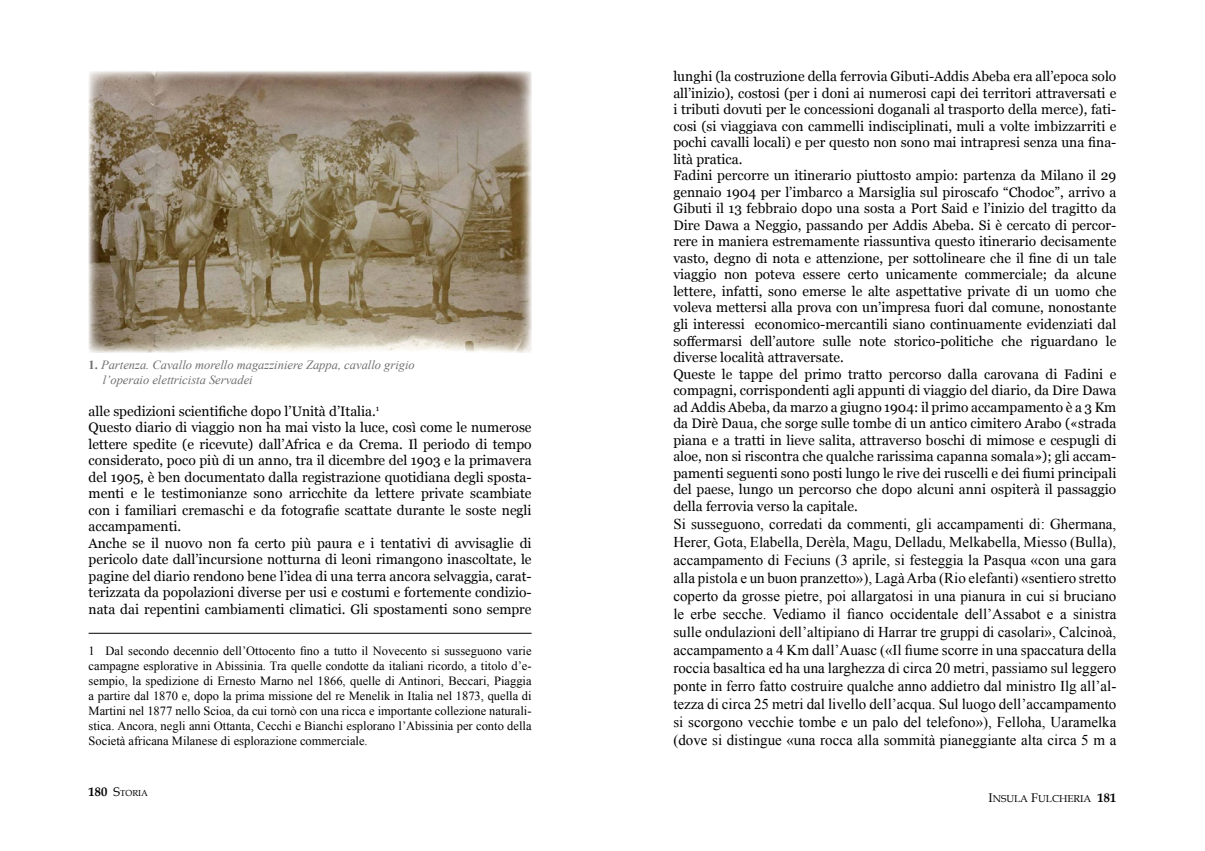
<style>
.page{position:relative;width:1205px;height:851px;background:#fff}
.page>*{position:absolute;margin:0;border:0;box-sizing:border-box;transform-origin:0 0}
.t1{font:15px/18px "Times New Roman";color:#000;text-align:justify}
.t2{font:13.75px/16.5px "Georgia";color:#000}
.t3{font:12.5px/15px "Times New Roman";color:#000;text-align:justify}
.t4{font:italic 12.5px/15px "Times New Roman";color:#706f6f}
.t5{font:10px "Book Antiqua";color:#000}
.t6{font:8.75px "Book Antiqua";color:#000}
.s1{font-weight:700;font-style:normal}
.s2{font-weight:700;font-size:12.5px}
.s3{font-size:12.5px}
</style>
<div class="page">
<hr style="left:89px;top:633px;width:442px;height:1px;background:#000">
<img style="left:89px;top:71px;width:442px;height:282px">
<p class="t4" style="left:103px;top:357px;width:313px;text-indent:-14px"><span class="s1">1.</span> Partenza. Cavallo morello magazziniere Zappa, cavallo grigio l’operaio elettricista Servadei</p>
<p class="t2" style="left:89px;top:403px;width:444px">alle spedizioni scientifiche dopo l’Unità d’Italia.<sup>1<br></sup>Questo diario di viaggio non ha mai visto la luce, così come le numerose lettere spedite (e ricevute) dall’Africa e da Crema. Il periodo di tempo considerato, poco più di un anno, tra il dicembre del 1903 e la primavera del 1905, è ben documentato dalla registrazione quotidiana degli sposta&shy;menti e le testimonianze sono arricchite da lettere private scambiate con i familiari cremaschi e da fotografie scattate durante le soste negli accampamenti.<br>Anche se il nuovo non fa certo più paura e i tentativi di avvisaglie di pericolo date dall’incursione notturna di leoni rimangono inascoltate, le pagine del diario rendono bene l’idea di una terra ancora selvaggia, carat&shy;terizzata da popolazioni diverse per usi e costumi e fortemente condizio&shy;nata dai repentini cambiamenti climatici. Gli spostamenti sono sempre</p>
<p class="t3" style="left:89px;top:642px;width:444px">1 Dal secondo decennio dell’Ottocento fino a tutto il Novecento si susseguono varie campagne esplorative in Abissinia. Tra quelle condotte da italiani ricordo, a titolo d’e&shy;sempio, la spedizione di Ernesto Marno nel 1866, quelle di Antinori, Beccari, Piaggia a partire dal 1870 e, dopo la prima missione del re Menelik in Italia nel 1873, quella di Martini nel 1877 nello Scioa, da cui tornò con una ricca e importante collezione naturali&shy;stica. Ancora, negli anni Ottanta, Cecchi e Bianchi esplorano l’Abissinia per conto della Società africana Milanese di esplorazione commerciale.</p>
<p class="t6" style="left:89px;top:787px;width:61px"><span class="s2">180</span> <span class="s3">S</span>TORIA</p>
<p class="t2" style="left:673px;top:69px;width:444px">lunghi (la costruzione della ferrovia Gibuti-Addis Abeba era all’epoca solo all’inizio), costosi (per i doni ai numerosi capi dei territori attraversati e i tributi dovuti per le concessioni doganali al trasporto della merce), fati&shy;cosi (si viaggiava con cammelli indisciplinati, muli a volte imbizzarriti e pochi cavalli locali) e per questo non sono mai intrapresi senza una fina&shy;lità pratica.<br>Fadini percorre un itinerario piuttosto ampio: partenza da Milano il 29 gennaio 1904 per l’imbarco a Marsiglia sul piroscafo “Chodoc”, arrivo a Gibuti il 13 febbraio dopo una sosta a Port Said e l’inizio del tragitto da Dire Dawa a Neggio, passando per Addis Abeba. Si è cercato di percor&shy;rere in maniera estremamente riassuntiva questo itinerario decisamente vasto, degno di nota e attenzione, per sottolineare che il fine di un tale viaggio non poteva essere certo unicamente commerciale; da alcune lettere, infatti, sono emerse le alte aspettative private di un uomo che voleva mettersi alla prova con un’impresa fuori dal comune, nonostante gli interessi economico-mercantili siano continuamente evidenziati dal soffermarsi dell’autore sulle note storico-politiche che riguardano le diverse località attraversate.<br>Queste le tappe del primo tratto percorso dalla carovana di Fadini e compagni, corrispondenti agli appunti di viaggio del diario, da Dire Dawa ad Addis Abeba, da marzo a giugno 1904: il primo accampamento è a 3 Km da Dirè Daua, che sorge sulle tombe di un antico cimitero Arabo («strada piana e a tratti in lieve salita, attraverso boschi di mimose e cespugli di aloe, non si riscontra che qualche rarissima capanna somala»); gli accam&shy;pamenti seguenti sono posti lungo le rive dei ruscelli e dei fiumi principali del paese, lungo un percorso che dopo alcuni anni ospiterà il passaggio della ferrovia verso la capitale.</p>
<p class="t1" style="left:673px;top:514px;width:444px">Si susseguono, corredati da commenti, gli accampamenti di: Ghermana, Herer, Gota, Elabella, Derèla, Magu, Delladu, Melkabella, Miesso (Bulla), accampamento di Feciuns (3 aprile, si festeggia la Pasqua «con una gara alla pistola e un buon pranzetto»), Lagà Arba (Rio elefanti) «sentiero stretto coperto da grosse pietre, poi allargatosi in una pianura in cui si bruciano le erbe secche. Vediamo il fianco occidentale dell’Assabot e a sinistra sulle ondulazioni dell’altipiano di Harrar tre gruppi di casolari», Calcinoà, accampamento a 4 Km dall’Auasc («Il fiume scorre in una spaccatura della roccia basaltica ed ha una larghezza di circa 20 metri, passiamo sul leggero ponte in ferro fatto costruire qualche anno addietro dal ministro Ilg all’al&shy;tezza di circa 25 metri dal livello dell’acqua. Sul luogo dell’accampamento si scorgono vecchie tombe e un palo del telefono»), Felloha, Uaramelka (dove si distingue «una rocca alla sommità pianeggiante alta circa 5 m a</p>
<p class="t5" style="left:988px;top:791px;width:129px"><span class="s3">I</span>NSULA <span class="s3">F</span>ULCHERIA <span class="s2">181</span></p>
</div>
